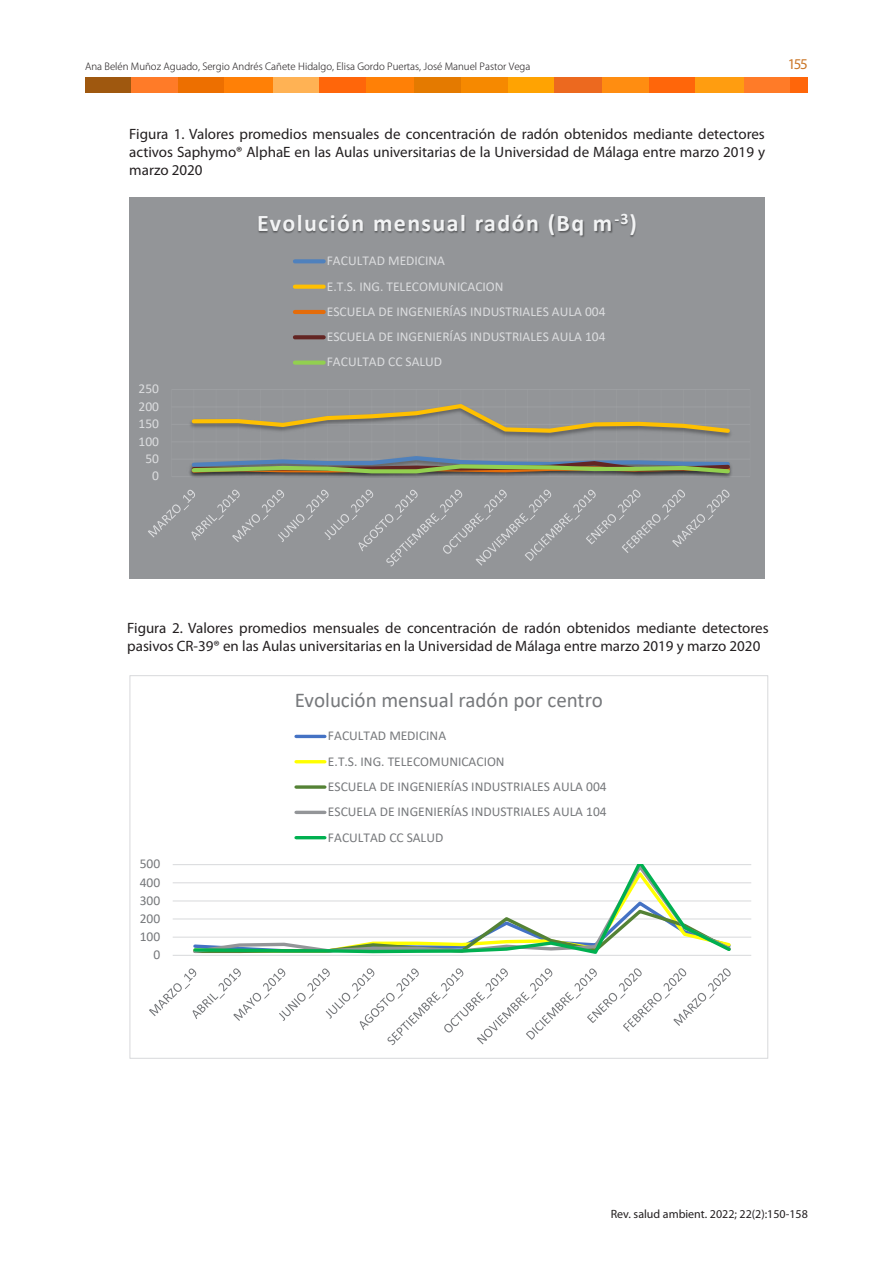
<style>
.page{position:relative;width:893px;height:1263px;background:#fff}
.page>*{position:absolute;margin:0;border:0;box-sizing:border-box;transform-origin:0 0}
.t1{font:700 24px "Calibri";letter-spacing:.06em;color:#f2f3f4}
.t2{font:21px "Calibri";color:#76787b}
.t3{font:16.5px "Arial";color:#231f20}
.texto_Base{font:15px/18px "Myriad Pro";color:#231f20;text-align:justify}
.t4{font:15px "Myriad Pro";color:#cb7729}
.t5{font:13.5px/25.3px "Calibri";color:#76787b}
.t6{font:13.5px/25.3px "Calibri";color:#dcdddf}
.t7{font:12px "Myriad Pro";color:#231f20}
.t8{font:300 9.75px "Koz Go Pro";color:#231f20}
</style>
<div class="page">
<div style="left:85px;top:77px;width:47px;height:15px;background:#9f580f"></div>
<div style="left:132px;top:77px;width:46px;height:15px;background:#ff7b28"></div>
<div style="left:178px;top:77px;width:54px;height:15px;background:#ed6f00"></div>
<div style="left:224px;top:77px;width:56px;height:15px;background:#ff8006"></div>
<div style="left:273px;top:77px;width:47px;height:15px;background:#ffb254"></div>
<div style="left:320px;top:77px;width:52px;height:15px;background:#ff660a"></div>
<div style="left:366px;top:77px;width:53px;height:15px;background:#ff8006"></div>
<div style="left:414px;top:77px;width:47px;height:15px;background:#e47a00"></div>
<div style="left:461px;top:77px;width:52px;height:15px;background:#f68900"></div>
<div style="left:508px;top:77px;width:47px;height:15px;background:#ffa302"></div>
<div style="left:555px;top:77px;width:51px;height:15px;background:#ec691f"></div>
<div style="left:602px;top:77px;width:52px;height:15px;background:#ff8d11"></div>
<div style="left:649px;top:77px;width:50px;height:15px;background:#ff660a"></div>
<div style="left:696px;top:77px;width:53px;height:15px;background:#ff9d10"></div>
<div style="left:744px;top:77px;width:47px;height:15px;background:#ff7b28"></div>
<div style="left:791px;top:77px;width:17px;height:15px;background:#ff660a"></div>
<div style="left:129px;top:197px;width:636px;height:381px;background:#939598"></div>
<hr style="left:172px;top:459px;width:578px;height:1px;background:#999b9e">
<hr style="left:172px;top:441px;width:578px;height:1px;background:#999b9e">
<hr style="left:172px;top:424px;width:578px;height:1px;background:#9b9da0">
<hr style="left:172px;top:406px;width:578px;height:1px;background:#989a9d">
<hr style="left:172px;top:389px;width:578px;height:1px;background:#9c9ea1">
<hr style="left:171px;top:389px;width:1px;height:88px;background:#97999c">
<hr style="left:193px;top:389px;width:1px;height:88px;background:#96989b">
<hr style="left:216px;top:389px;width:1px;height:88px;background:#95979a">
<hr style="left:238px;top:389px;width:1px;height:88px;background:#96989b">
<hr style="left:260px;top:389px;width:1px;height:88px;background:#97999c">
<hr style="left:282px;top:389px;width:1px;height:88px;background:#95979a">
<hr style="left:304px;top:389px;width:2px;height:88px;background:#95979a">
<hr style="left:327px;top:389px;width:1px;height:88px;background:#96989b">
<hr style="left:349px;top:389px;width:1px;height:88px;background:#97999c">
<hr style="left:371px;top:389px;width:1px;height:88px;background:#96989b">
<hr style="left:394px;top:389px;width:1px;height:88px;background:#95979a">
<hr style="left:416px;top:389px;width:1px;height:88px;background:#96989b">
<hr style="left:438px;top:389px;width:1px;height:88px;background:#97999b">
<hr style="left:460px;top:389px;width:1px;height:88px;background:#96989b">
<hr style="left:482px;top:389px;width:2px;height:88px;background:#95979a">
<hr style="left:505px;top:389px;width:1px;height:88px;background:#97999b">
<hr style="left:527px;top:389px;width:1px;height:88px;background:#97999c">
<hr style="left:549px;top:389px;width:1px;height:88px;background:#95979a">
<hr style="left:572px;top:389px;width:1px;height:88px;background:#95979a">
<hr style="left:594px;top:389px;width:1px;height:88px;background:#96989b">
<hr style="left:616px;top:389px;width:1px;height:88px;background:#97999b">
<hr style="left:638px;top:389px;width:1px;height:88px;background:#96989b">
<hr style="left:660px;top:389px;width:2px;height:88px;background:#95979a">
<hr style="left:683px;top:389px;width:1px;height:88px;background:#97999b">
<hr style="left:705px;top:389px;width:1px;height:88px;background:#97999c">
<hr style="left:727px;top:389px;width:1px;height:88px;background:#95979a">
<hr style="left:749px;top:389px;width:2px;height:88px;background:#95979a">
<hr style="left:172px;top:476px;width:578px;height:1px;background:#f2f3f4;opacity:.1">
<svg style="left:190px;top:404px;width:542px;height:31px"></svg>
<svg style="left:189px;top:456px;width:543px;height:20px"></svg>
<svg style="left:148px;top:489px;width:581px;height:77px"></svg>
<img style="left:258px;top:215px;width:339px;height:22px">
<img style="left:597px;top:220px;width:6px;height:13px">
<img style="left:603px;top:221px;width:9px;height:12px">
<img style="left:612px;top:214px;width:24px;height:23px">
<svg style="left:295px;top:259px;width:29px;height:4px"></svg>
<svg style="left:295px;top:285px;width:29px;height:4px"></svg>
<hr style="left:295px;top:310px;width:29px;height:4px;background:#e46c0a">
<svg style="left:295px;top:335px;width:29px;height:4px"></svg>
<svg style="left:295px;top:361px;width:29px;height:4px"></svg>
<hr style="left:173px;top:936px;width:578px;height:2px;background:#dcdddf">
<hr style="left:173px;top:918px;width:578px;height:1px;background:#dcdddf">
<hr style="left:173px;top:900px;width:578px;height:1px;background:#dcdddf">
<hr style="left:173px;top:882px;width:578px;height:1px;background:#dcdddf">
<hr style="left:173px;top:864px;width:578px;height:1px;background:#dcdddf">
<hr style="left:173px;top:955px;width:578px;height:1px;background:#dcdddf">
<svg style="left:192px;top:864px;width:541px;height:90px"></svg>
<svg style="left:149px;top:968px;width:582px;height:77px"></svg>
<hr style="left:296px;top:735px;width:29px;height:3px;background:#4472c4">
<hr style="left:296px;top:760px;width:29px;height:3px;background:#ff0">
<svg style="left:296px;top:785px;width:29px;height:4px"></svg>
<hr style="left:296px;top:811px;width:29px;height:3px;background:#939598">
<hr style="left:296px;top:836px;width:29px;height:3px;background:#00b050">
<p class="t8" style="left:85px;top:60px;width:447px">Ana Belén Muñoz Aguado, Sergio Andrés Cañete Hidalgo, Elisa Gordo Puertas, José Manuel Pastor Vega</p>
<p class="texto_Base" style="left:129px;top:125px;width:637px">Figura 1. Valores promedios mensuales de concentración de radón obtenidos mediante detectores activos Saphymo® AlphaE en las Aulas universitarias de la Universidad de Málaga entre marzo 2019 y marzo 2020</p>
<p class="t3" style="left:129px;top:138px;width:294px">Málaga entre marzo 2019 y marzo 2020</p>
<p class="t6" style="left:138px;top:376px;width:22px">250</p>
<p class="t6" style="left:138px;top:393px;width:22px">200</p>
<p class="t6" style="left:138px;top:411px;width:22px">150</p>
<p class="t6" style="left:138px;top:428px;width:22px">100</p>
<p class="t6" style="left:145px;top:446px;width:15px">50</p>
<p class="t6" style="left:152px;top:463px;width:8px">0</p>
<p class="t1" style="left:257px;top:206px;width:381px">Evolución mensual radón (Bq m<sup>-3</sup>)</p>
<p class="t6" style="left:327px;top:248px;width:280px">FACULTAD MEDICINA<br>E.T.S. ING. TELECOMUNICACION<br>ESCUELA DE INGENIERÍAS INDUSTRIALES AULA 004<br>ESCUELA DE INGENIERÍAS INDUSTRIALES AULA 104<br>FACULTAD CC SALUD</p>
<p class="t4" style="left:788px;top:55px;width:22px">155</p>
<p class="texto_Base" style="left:127px;top:618px;width:643px">Figura 2. Valores promedios mensuales de concentración de radón obtenidos mediante detectores pasivos CR-39® en las Aulas universitarias en la Universidad de Málaga entre marzo 2019 y marzo 2020</p>
<p class="t3" style="left:130px;top:617px;width:236px">entre marzo 2019 y marzo 2020</p>
<p class="t5" style="left:140px;top:851px;width:22px">500</p>
<p class="t5" style="left:140px;top:869px;width:22px">400</p>
<p class="t5" style="left:140px;top:887px;width:22px">300</p>
<p class="t5" style="left:140px;top:905px;width:22px">200</p>
<p class="t5" style="left:140px;top:923px;width:22px">100</p>
<p class="t5" style="left:153px;top:942px;width:8px">0</p>
<p class="t2" style="left:295px;top:685px;width:309px">Evolución mensual radón por centro</p>
<p class="t5" style="left:328px;top:723px;width:280px">FACULTAD MEDICINA<br>E.T.S. ING. TELECOMUNICACION<br>ESCUELA DE INGENIERÍAS INDUSTRIALES AULA 004<br>ESCUELA DE INGENIERÍAS INDUSTRIALES AULA 104<br>FACULTAD CC SALUD</p>
<p class="t7" style="left:611px;top:1206px;width:199px">Rev. salud ambient. 2022; 22(2):150-158</p>
</div>
